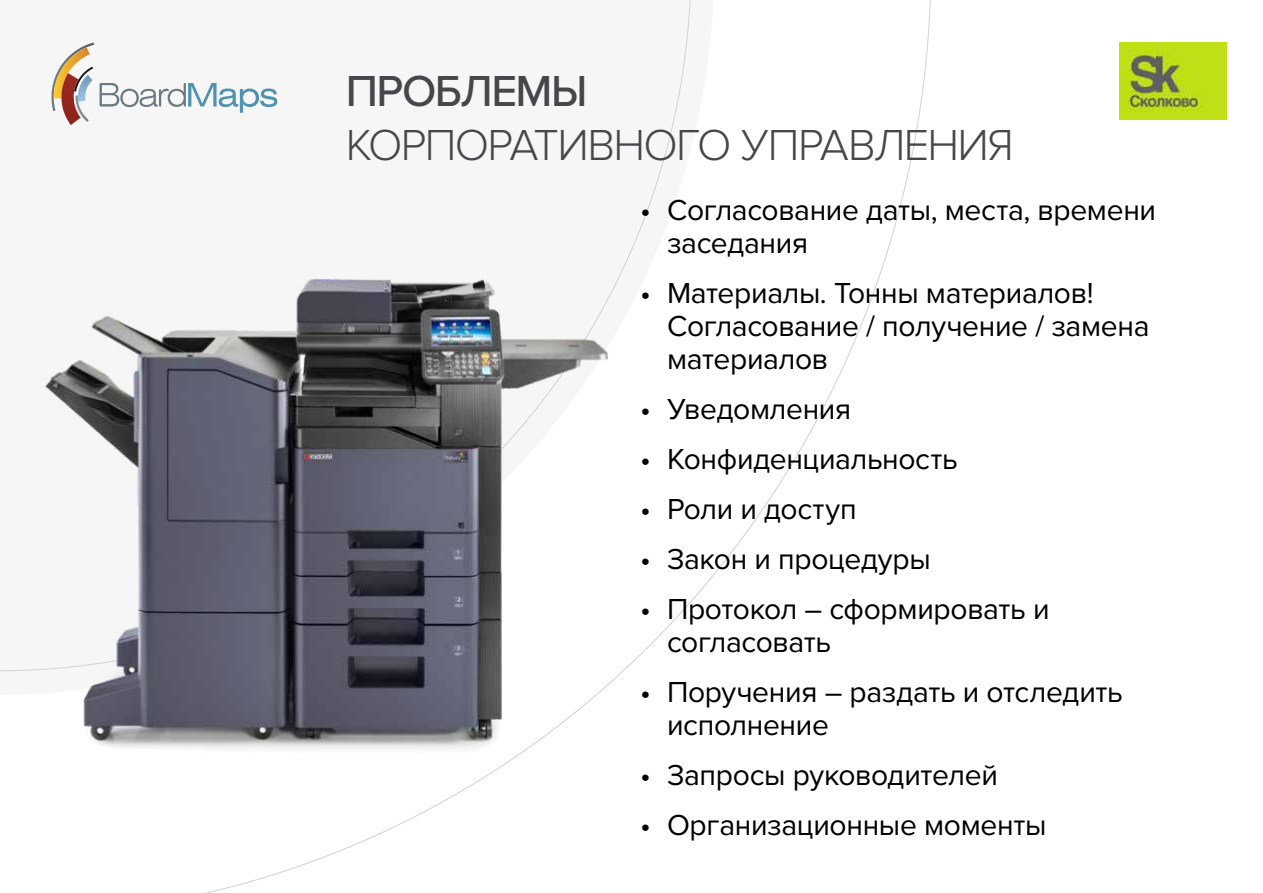
<style>
.page{position:relative;width:1263px;height:893px;background:#fff}
.page>*{position:absolute;margin:0;border:0;box-sizing:border-box;transform-origin:0 0}
.t1{font:300 45px "Proxima Nova";letter-spacing:-.04em;color:#46474a}
.t2{font:500 45px "Proxima Nova";letter-spacing:-.03em;color:#46474a}
.t3{font:30px/33px "Proxima Nova";letter-spacing:-.01em;color:#000}
</style>
<div class="page">
<svg style="left:51px;top:43px;width:43px;height:82px"></svg>
<svg style="left:100px;top:83px;width:177px;height:30px"></svg>
<img style="left:1120px;top:43px;width:107px;height:76px">
<img style="left:27px;top:254px;width:603px;height:514px">
<h1 class="t2" style="left:346px;top:57px;width:243px">ПРОБЛЕМЫ</h1>
<h1 class="t1" style="left:346px;top:119px;width:670px">КОРПОРАТИВНОГО УПРАВЛЕНИЯ</h1>
<p class="t3" style="left:667px;top:192px;width:491px;text-indent:-27px">• Согласование даты, места, времени заседания</p>
<p class="t3" style="left:667px;top:275px;width:484px;text-indent:-27px">• Материалы. Тонны материалов!<br>Согласование / получение / замена материалов</p>
<p class="t3" style="left:640px;top:391px;width:213px">• Уведомления</p>
<p class="t3" style="left:640px;top:441px;width:319px">• Конфиденциальность</p>
<p class="t3" style="left:640px;top:491px;width:218px">• Роли и доступ</p>
<p class="t3" style="left:640px;top:541px;width:292px">• Закон и процедуры</p>
<p class="t3" style="left:667px;top:591px;width:384px;text-indent:-27px">• Протокол – сформировать и согласовать</p>
<p class="t3" style="left:667px;top:674px;width:457px;text-indent:-27px">• Поручения – раздать и отследить исполнение</p>
<p class="t3" style="left:640px;top:757px;width:359px">• Запросы руководителей</p>
<p class="t3" style="left:640px;top:807px;width:408px">• Организационные моменты</p>
</div>
